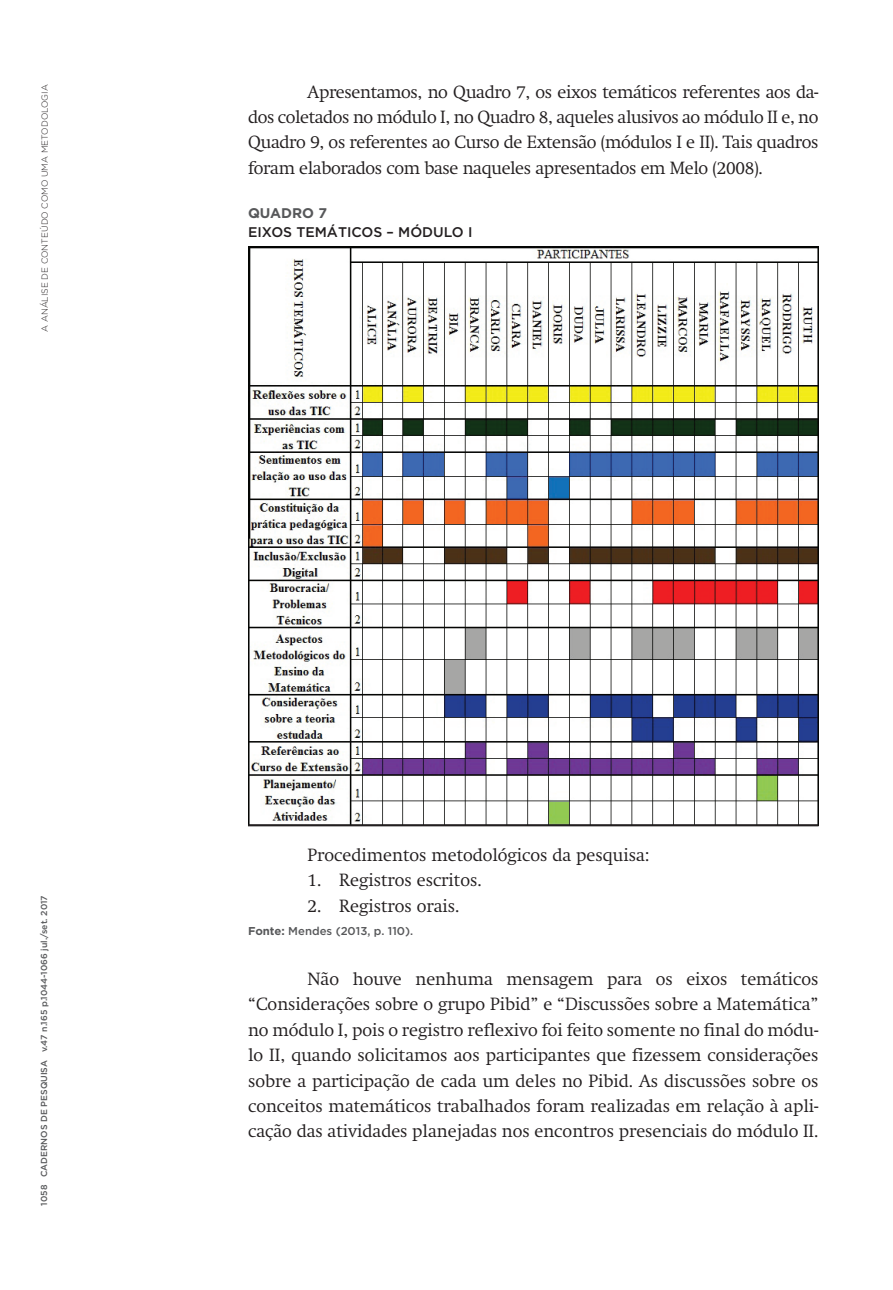
<style>
.page{position:relative;width:893px;height:1290px;background:#fff}
.page>*{position:absolute;margin:0;border:0;box-sizing:border-box;transform-origin:0 0}
.t1{font:300 17.5px/25.4px "Swift";color:#231f20;text-align:justify}
.t2{font:500 14px "Gotham HTF";color:#231f20}
.t3{font:700 14px "Gotham HTF";color:#57585a}
.t4{font:500 11.38px "Gotham HTF";color:#57585a}
.t5{font:500 8.75px "Gotham HTF";color:#57585a}
.t6{font:300 8.75px "Gotham HTF";color:#231f20}
.s1{font-weight:700}
</style>
<div class="page">
<img style="left:248px;top:247px;width:571px;height:577px">
<div style="left:248px;top:824px;width:571px;height:2px;border:1px solid #231f20"></div>
<p class="t6" style="left:40px;top:332px;width:249px;rotate:-90deg">A ANÁLISE DE CONTEÚDO COMO UMA METODOLOGIA</p>
<p class="t1" style="left:248px;top:79px;width:572px;text-indent:60px">Apresentamos, no Quadro 7, os eixos temáticos referentes aos da&shy;dos coletados no módulo I, no Quadro 8, aqueles alusivos ao módulo II e, no Quadro 9, os referentes ao Curso de Extensão (módulos I e II). Tais quadros foram elaborados com base naqueles apresentados em Melo (2008).</p>
<p class="t3" style="left:248px;top:205px;width:81px">QUADRO 7</p>
<p class="t2" style="left:248px;top:224px;width:10px">EIXOS</p>
<p class="t2" style="left:296px;top:224px;width:126px">TEMÁTICOS – MÓDULO</p>
<p class="t2" style="left:468px;top:224px;width:3px">I</p>
<p class="t5" style="left:39px;top:1205px;width:312px;rotate:-90deg">1058 Cadernos de Pesquisa v.47 n.165 p.1044-1066 jul./set. 2017</p>
<p class="t1" style="left:308px;top:842px;width:344px">Procedimentos metodológicos da pesquisa:</p>
<p class="t1" style="left:308px;top:868px;width:176px">1. Registros escritos.</p>
<p class="t1" style="left:308px;top:893px;width:153px">2. Registros orais.</p>
<p class="t4" style="left:248px;top:924px;width:167px"><span class="s1">Fonte:</span> Mendes (2013, p. 110).</p>
<p class="t1" style="left:248px;top:966px;width:572px;text-indent:60px">Não houve nenhuma mensagem para os eixos temáticos “Considerações sobre o grupo Pibid” e “Discussões sobre a Matemática” no módulo I, pois o registro reflexivo foi feito somente no final do módu&shy;lo II, quando solicitamos aos participantes que fizessem considerações sobre a participação de cada um deles no Pibid. As discussões sobre os conceitos matemáticos trabalhados foram realizadas em relação à apli&shy;cação das atividades planejadas nos encontros presenciais do módulo II.</p>
</div>
